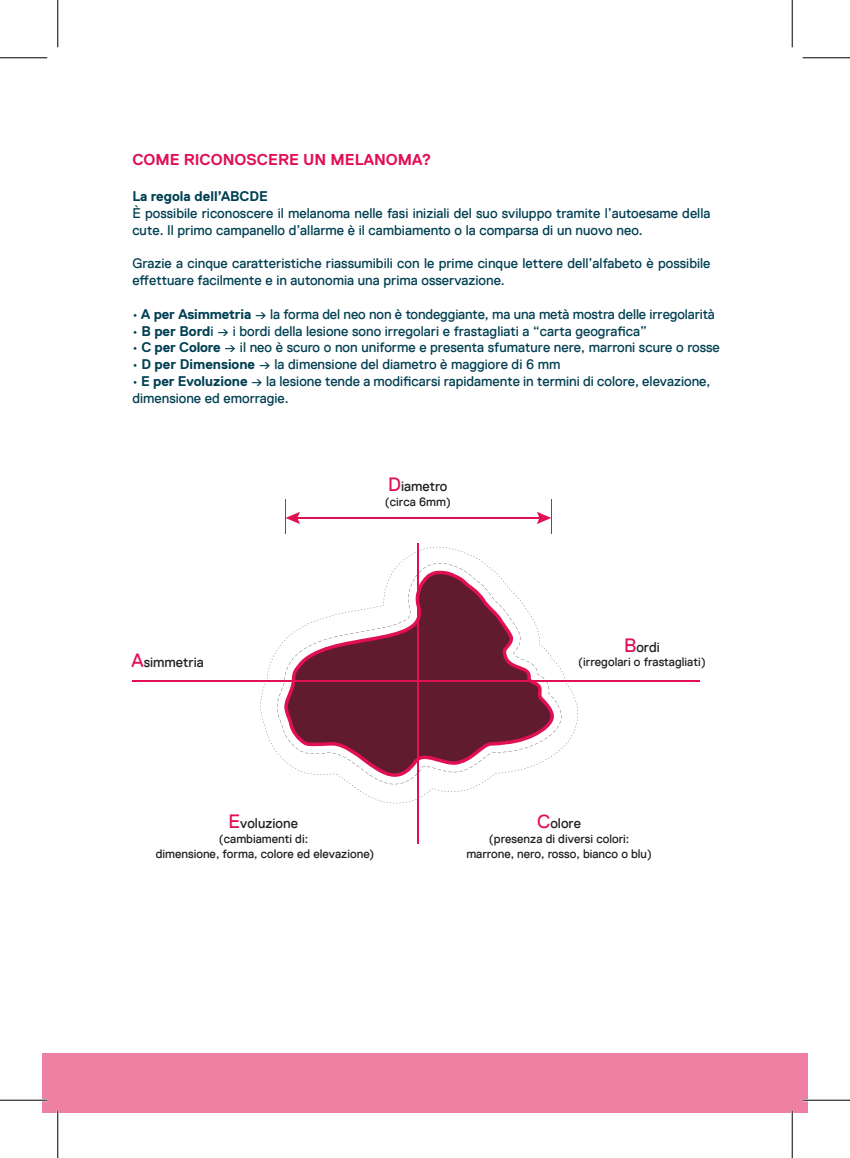
<style>
.page{position:relative;width:850px;height:1158px;background:#fff}
.page>*{position:absolute;margin:0;border:0;box-sizing:border-box;transform-origin:0 0}
.t1{font:700 15.75px "Replica";color:#e01053}
.t2{font:14px/16.8px "Replica TT";color:#003f52}
.t3{font:14px "Replica TT";color:#231f20}
.t4{font:700 14px "Replica";color:#003f52}
.t5{font:12.25px/14.7px "Replica TT";color:#231f20;text-align:center}
.s1{font-family:"Replica";font-weight:700}
.s2{font-size:19.25px;color:#e01053}
</style>
<div class="page">
<svg style="left:281px;top:568px;width:274px;height:235px"></svg>
<hr style="left:132px;top:680px;width:568px;height:1px;background:#e01053">
<hr style="left:418px;top:543px;width:1px;height:300px;background:#e01053">
<hr style="left:285px;top:499px;width:1px;height:35px;background:#e01053">
<hr style="left:551px;top:499px;width:1px;height:35px;background:#e01053">
<hr style="left:295px;top:517px;width:246px;height:1px;background:#e01053">
<svg style="left:286px;top:512px;width:14px;height:12px"></svg>
<svg style="left:537px;top:512px;width:14px;height:12px"></svg>
<div style="left:43px;top:1053px;width:764px;height:59px;background:#ee80a3"></div>
<hr style="left:0;top:1098px;width:47px;height:3px;background:#fff">
<hr style="left:802px;top:1098px;width:48px;height:3px;background:#fff">
<hr style="left:57px;top:1110px;width:2px;height:47px;background:#fff">
<hr style="left:791px;top:1110px;width:2px;height:47px;background:#fff">
<hr style="left:0;top:57px;width:47px;height:1px;background:#000">
<hr style="left:802px;top:57px;width:48px;height:1px;background:#000">
<hr style="left:0;top:1099px;width:47px;height:1px;background:#000">
<hr style="left:802px;top:1099px;width:48px;height:1px;background:#000">
<hr style="left:57px;top:0;width:1px;height:47px;background:#000">
<hr style="left:57px;top:1110px;width:1px;height:47px;background:#000">
<hr style="left:792px;top:0;width:1px;height:47px;background:#000">
<hr style="left:792px;top:1110px;width:1px;height:47px;background:#000">
<p class="t1" style="left:132px;top:151px;width:301px">COME RICONOSCERE UN MELANOMA?</p>
<p class="t4" style="left:132px;top:188px;width:137px">La regola dell’ABCDE</p>
<p class="t2" style="left:132px;top:205px;width:579px">È possibile riconoscere il melanoma nelle fasi iniziali del suo sviluppo tramite l’autoesame della cute. Il primo campanello d’allarme è il cambiamento o la comparsa di un nuovo neo.</p>
<p class="t2" style="left:132px;top:255px;width:579px">Grazie a cinque caratteristiche riassumibili con le prime cinque lettere dell’alfabeto è possibile effettuare facilmente e in autonomia una prima osservazione.</p>
<p class="t2" style="left:132px;top:305px;width:584px">• <span class="s1">A per Asimmetria</span> → la forma del neo non è tondeggiante, ma una metà mostra delle irregolarità</p>
<p class="t2" style="left:132px;top:322px;width:516px">• <span class="s1">B per Bord</span>i → i bordi della lesione sono irregolari e frastagliati a “carta geografica”</p>
<p class="t2" style="left:132px;top:339px;width:589px">• <span class="s1">C per Colore</span> → il neo è scuro o non uniforme e presenta sfumature nere, marroni scure o rosse</p>
<p class="t2" style="left:132px;top:356px;width:429px">• <span class="s1">D per Dimensione</span> → la dimensione del diametro è maggiore di 6 mm</p>
<p class="t2" style="left:132px;top:373px;width:579px">• <span class="s1">E per Evoluzione</span> → la lesione tende a modificarsi rapidamente in termini di colore, elevazione, dimensione ed emorragie.</p>
<p class="t3" style="left:131px;top:654px;width:74px"><span class="s2">A</span>simmetria</p>
<p class="t3" style="left:388px;top:478px;width:61px"><span class="s2">D</span>iametro</p>
<p class="t5" style="left:385px;top:494px;width:68px">(circa 6mm)</p>
<p class="t3" style="left:624px;top:639px;width:37px"><span class="s2">B</span>ordi</p>
<p class="t5" style="left:578px;top:654px;width:129px">(irregolari o frastagliati)</p>
<p class="t3" style="left:228px;top:815px;width:71px"><span class="s2">E</span>voluzione</p>
<p class="t5" style="left:156px;top:831px;width:220px">(cambiamenti di:<br>dimensione, forma, colore ed elevazione)</p>
<p class="t3" style="left:537px;top:815px;width:45px"><span class="s2">C</span>olore</p>
<p class="t5" style="left:466px;top:831px;width:187px">(presenza di diversi colori: marrone, nero, rosso, bianco o blu)</p>
</div>
